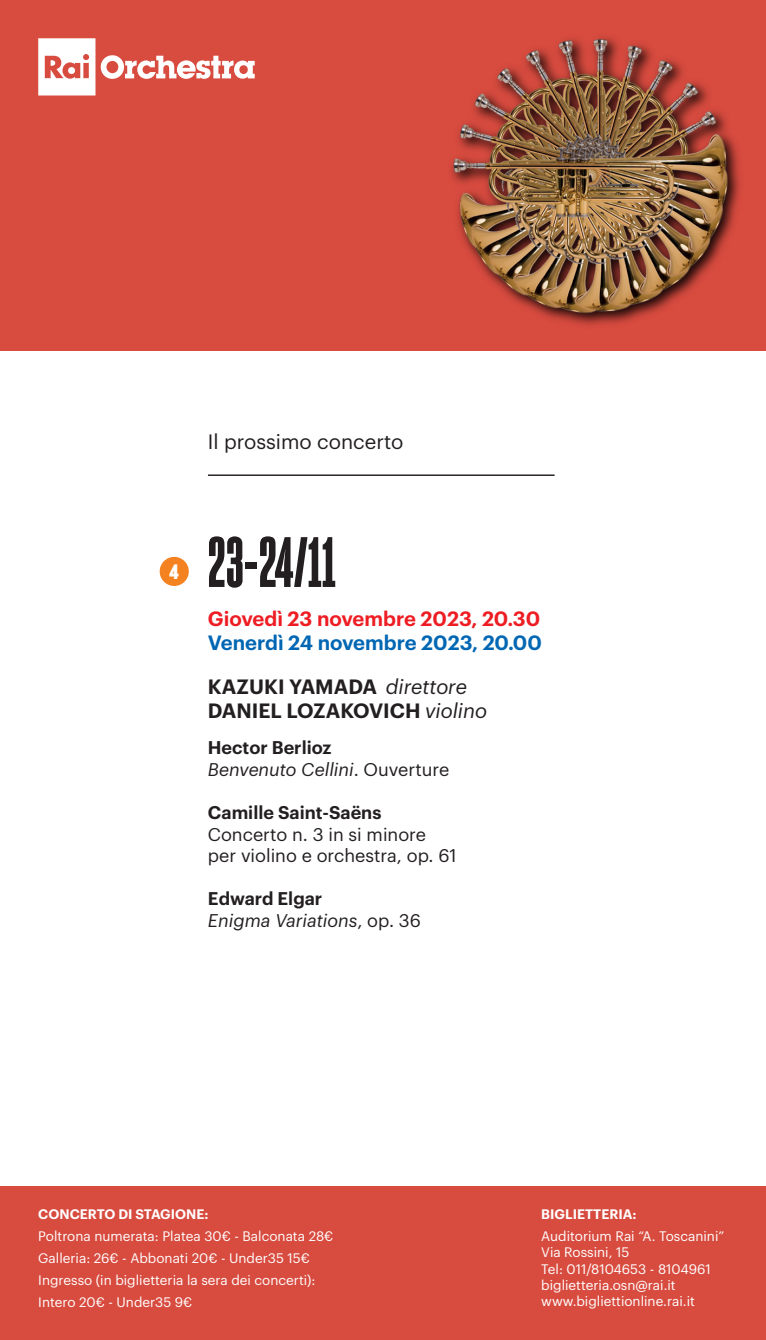
<style>
.page{position:relative;width:766px;height:1340px;background:#fff}
.page>*{position:absolute;margin:0;border:0;box-sizing:border-box;transform-origin:0 0}
.t1{font:69.08px "Sharp Grotesk Bold 10";color:#231f20}
.t2{font:600 20.25px/24.3px "Graphik";color:#ee1d23}
.t3{font:600 20.25px/24.3px "Graphik";color:#231f20}
.t4{font:20.25px "Graphik";color:#231f20}
.t5{font:20.25px "Sharp Grotesk Bold 15";color:#fff}
.t6{font:italic 18px/21.6px "Graphik";color:#231f20}
.t7{font:18px/21.6px "Graphik";color:#231f20}
.t8{font:13.5px/22.1px "Graphik";color:#fff}
.s1{color:#0166b3}
.s2{font-weight:400;font-style:italic}
.s3{font-weight:600;font-style:normal}
.s4{font-style:normal}
.s5{font-weight:600}
</style>
<div class="page">
<div style="left:0;top:0;width:765px;height:351px;background:#d84b3f"></div>
<svg style="left:38px;top:38px;width:57px;height:57px"></svg>
<div style="left:68px;top:67px;width:7px;height:7px;background:#fff;border-radius:50%"></div>
<svg style="left:101px;top:55px;width:154px;height:24px"></svg>
<div style="left:0;top:1186px;width:765px;height:153px;background:#d84b3f"></div>
<img style="left:451px;top:37px;width:289px;height:288px">
<div style="left:160px;top:557px;width:29px;height:29px;background:#f58220;border-radius:50%"></div>
<hr style="left:208px;top:474px;width:346px;height:2px;background:#231f20">
<p class="t4" style="left:208px;top:426px;width:197px">Il prossimo concerto</p>
<p class="t5" style="left:169px;top:557px;width:11px">4</p>
<p class="t1" style="left:208px;top:521px;width:129px">23-24/11</p>
<p class="t2" style="left:208px;top:604px;width:335px">Giovedì 23 novembre 2023, 20.30<br><span class="s1">Venerdì 24 novembre 2023, 20.00</span></p>
<p class="t3" style="left:208px;top:672px;width:280px">KAZUKI YAMADA <span class="s2">direttore<br></span>DANIEL LOZAKOVICH <span class="s2">violino</span></p>
<p class="t6" style="left:208px;top:735px;width:243px"><span class="s3">Hector Berlioz<br></span>Benvenuto Cellini<span class="s4">. Ouverture</span></p>
<p class="t7" style="left:208px;top:800px;width:250px"><span class="s5">Camille Saint-Saëns<br></span>Concerto n. 3 in si minore per violino e orchestra, op. 61</p>
<p class="t6" style="left:208px;top:886px;width:214px"><span class="s3">Edward Elgar<br></span>Enigma Variations<span class="s4">, op. 36</span></p>
<p class="t8" style="left:38px;top:1201px;width:296px"><span class="s5">CONCERTO DI STAGIONE:<br></span>Poltrona numerata: Platea 30€ - Balconata 28€ Galleria: 26€ - Abbonati 20€ - Under35 15€ Ingresso (in biglietteria la sera dei concerti):<br>Intero 20€ - Under35 9€</p>
<p class="t8" style="left:541px;top:1201px;width:184px"><span class="s5">BIGLIETTERIA:<br></span>Auditorium Rai “A. Toscanini”</p>
<p class="t8" style="left:541px;top:1243px;width:171px;line-height:16.2px">Via Rossini, 15<br>Tel: 011/8104653 - 8104961 biglietteria.osn@rai.it www.bigliettionline.rai.it</p>
</div>
